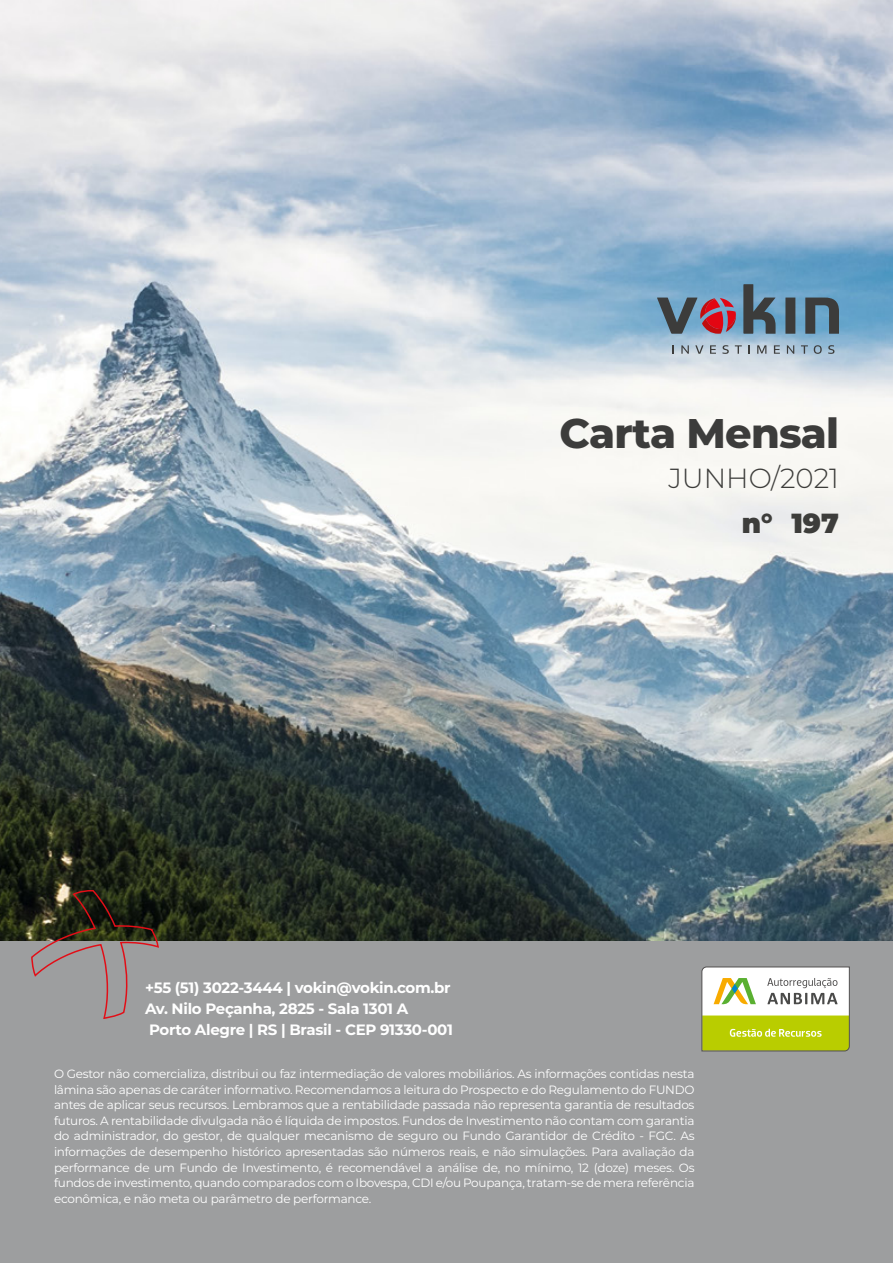
<style>
.page{position:relative;width:893px;height:1263px;background:#fff}
.page>*{position:absolute;margin:0;border:0;box-sizing:border-box;transform-origin:0 0}
.t1{font:800 41.4px "Montserrat";letter-spacing:-.02em;color:#3c3c3b}
.t2{font:300 27.6px "Montserrat";color:#3d3d3b}
.t3{font:900 27.6px "Montserrat";color:#3d3d3b}
.t4{font:700 15px/21px "Montserrat";letter-spacing:-.02em;color:#fff}
.t5{font:12px/15.6px "Montserrat";letter-spacing:-.02em;color:#fff;text-align:justify}
</style>
<div class="page">
<img style="left:0;top:0;width:893px;height:942px">
<div style="left:0;top:942px;width:893px;height:321px;background:#9d9e9f"></div>
<svg style="left:30px;top:889px;width:130px;height:130px"></svg>
<svg style="left:681px;top:345px;width:8px;height:9px"></svg>
<svg style="left:695px;top:345px;width:8px;height:9px"></svg>
<svg style="left:710px;top:345px;width:6px;height:9px"></svg>
<svg style="left:722px;top:345px;width:7px;height:9px"></svg>
<svg style="left:735px;top:345px;width:7px;height:9px"></svg>
<svg style="left:748px;top:345px;width:2px;height:9px"></svg>
<svg style="left:757px;top:345px;width:9px;height:9px"></svg>
<svg style="left:774px;top:345px;width:6px;height:9px"></svg>
<svg style="left:787px;top:345px;width:7px;height:9px"></svg>
<svg style="left:801px;top:345px;width:7px;height:9px"></svg>
<svg style="left:814px;top:345px;width:8px;height:9px"></svg>
<svg style="left:828px;top:345px;width:6px;height:9px"></svg>
<svg style="left:805px;top:298px;width:34px;height:36px"></svg>
<div style="left:785px;top:298px;width:10px;height:36px;background:#3c3c3b"></div>
<svg style="left:743px;top:284px;width:32px;height:50px;background:#516877"></svg>
<svg style="left:657px;top:298px;width:80px;height:36px;background:#80697d"></svg>
<svg style="left:701px;top:966px;width:149px;height:85px;background:#d2da86"></svg>
<h1 class="t1" style="left:560px;top:403px;width:281px">Carta Mensal</h1>
<h2 class="t2" style="left:668px;top:459px;width:172px">JUNHO/2021</h2>
<h2 class="t3" style="left:742px;top:502px;width:99px">n° 197</h2>
<p class="t4" style="left:145px;top:976px;width:309px">+55 (51) 3022-3444 | vokin@vokin.com.br<br>Av. Nilo Peçanha, 2825 - Sala 1301 A<br>Porto Alegre | RS | Brasil - CEP 91330-001</p>
<p class="t5" style="left:54px;top:1065px;width:642px">O Gestor não comercializa, distribui ou faz intermediação de valores mobiliários. As informações contidas nesta lâmina são apenas de caráter informativo. Recomendamos a leitura do Prospecto e do Regulamento do FUNDO antes de aplicar seus recursos. Lembramos que a rentabilidade passada não representa garantia de resultados futuros. A rentabilidade divulgada não é líquida de impostos. Fundos de Investimento não contam com garantia do administrador, do gestor, de qualquer mecanismo de seguro ou Fundo Garantidor de Crédito - FGC. As informações de desempenho histórico apresentadas são números reais, e não simulações. Para avaliação da performance de um Fundo de Investimento, é recomendável a análise de, no mínimo, 12 (doze) meses. Os fundos de investimento, quando comparados com o Ibovespa, CDI e/ou Poupança, tratam-se de mera referência econômica, e não meta ou parâmetro de performance.</p>
</div>
